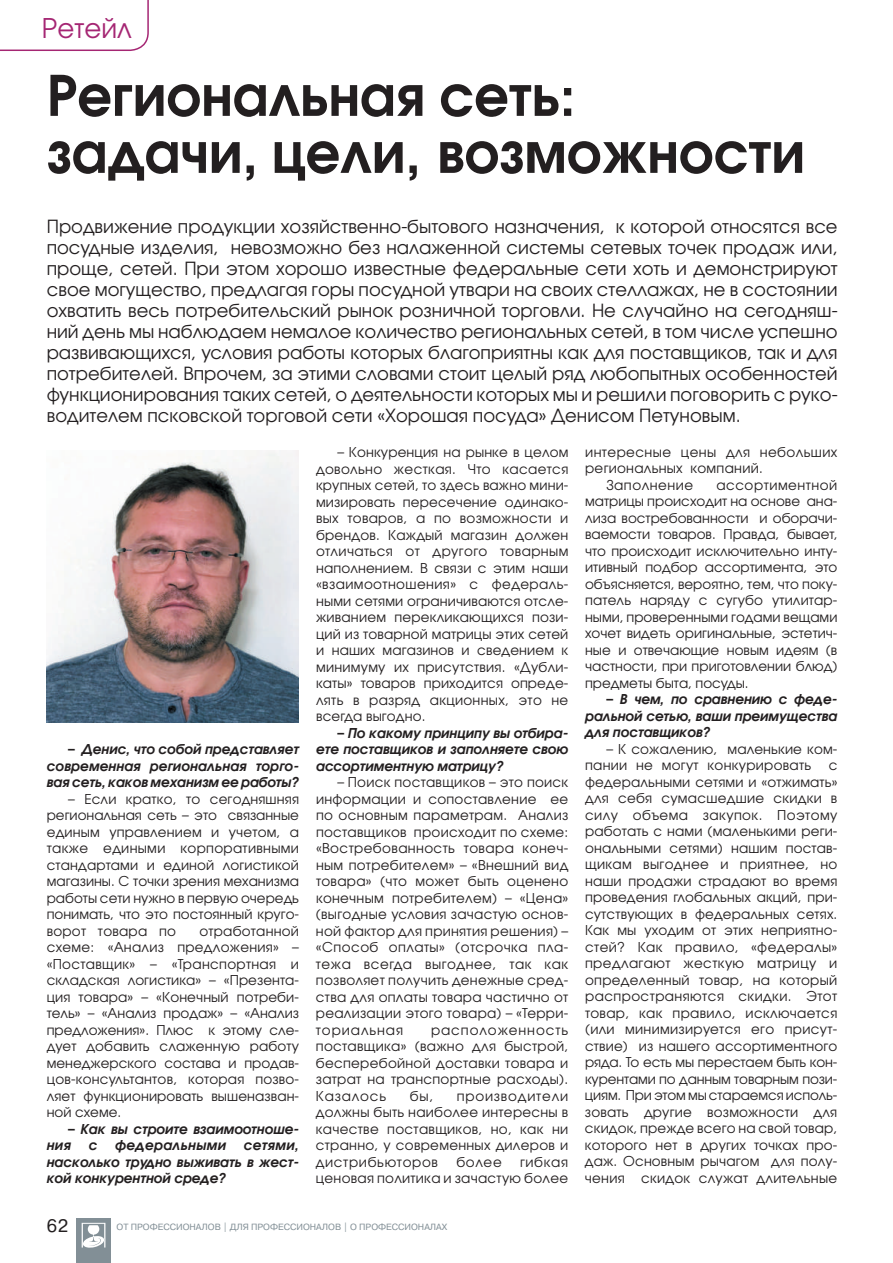
<style>
.page{position:relative;width:893px;height:1263px;background:#fff}
.page>*{position:absolute;margin:0;border:0;box-sizing:border-box;transform-origin:0 0}
.t1{font:600 55.5px/57px "Avant Garde Gothic C";color:#231f20}
.t2{font:27px "Avant Garde Gothic C";color:#a52673}
.t3{font:18px/21px "Avant Garde Gothic C";color:#231f20;text-align:justify}
.t4{font:18px "Pragmatica C";color:#231f20}
.t5{font:13.5px/16.5px "Avant Garde Gothic C";letter-spacing:.02em;color:#231f20;text-align:justify}
.t6{font:italic 600 13.5px/16.5px "Avant Garde Gothic C";color:#231f20;text-align:justify}
.t7{font:italic 600 13.5px "Avant Garde Gothic C";letter-spacing:.03em;color:#231f20}
.t8{font:13.5px "Avant Garde Gothic C";letter-spacing:.04em;color:#231f20}
.t9{font:9px "Pragmatica C";color:#828f96}
.s1{font-style:normal}
</style>
<div class="page">
<div style="left:77px;top:1218px;width:34px;height:45px;background:#828f96"></div>
<svg style="left:82px;top:1223px;width:23px;height:25px"></svg>
<img style="left:47px;top:451px;width:252px;height:272px">
<svg style="left:0;top:0;width:149px;height:51px"></svg>
<h2 class="t2" style="left:42px;top:12px;width:91px">Ретейл</h2>
<h1 class="t1" style="left:47px;top:66px;width:760px">Региональная сеть:<br>задачи, цели, возможности</h1>
<p class="t3" style="left:47px;top:216px;width:792px">Продвижение продукции хозяйственно-бытового назначения, к которой относятся все посудные изделия, невозможно без налаженной системы сетевых точек продаж или, проще, сетей. При этом хорошо известные федеральные сети хоть и демонстрируют свое могущество, предлагая горы посудной утвари на своих стеллажах, не в состоянии охватить весь потребительский рынок розничной торговли. Не случайно на сегодняш&shy;ний день мы наблюдаем немалое количество региональных сетей, в том числе успешно развивающихся, условия работы которых благоприятны как для поставщиков, так и для потребителей. Впрочем, за этими словами стоит целый ряд любопытных особенностей функционирования таких сетей, о деятельности которых мы и решили поговорить с руко&shy;водителем псковской торговой сети «Хорошая посуда» Денисом Петуновым.</p>
<p class="t6" style="left:47px;top:741px;width:254px;text-indent:21px"><span class="s1">–</span> Денис, что собой представляет современная региональная торго&shy;вая сеть, каков механизм ее работы?</p>
<p class="t5" style="left:47px;top:790px;width:254px;text-indent:21px">– Если кратко, то сегодняшняя региональная сеть – это связанные единым управлением и учетом, а также едиными корпоративными стандартами и единой логистикой магазины. С точки зрения механизма работы сети нужно в первую очередь понимать, что это постоянный круго&shy;ворот товара по</p>
<p class="t5" style="left:47px;top:922px;width:254px;text-indent:153px">отработанной схеме: «Анализ предложения» – «Поставщик» – «Транспортная и складская логистика» – «Презента&shy;ция товара» – «Конечный потреби&shy;тель» – «Анализ продаж» – «Анализ предложения». Плюс к этому сле&shy;дует добавить слаженную работу менеджерского состава и продав&shy;цов-консультантов, которая позво&shy;ляет функционировать вышеназван&shy;ной схеме.</p>
<p class="t6" style="left:47px;top:1120px;width:254px;text-indent:21px"><span class="s1">–</span> Как вы строите взаимоотноше&shy;ния</p>
<p class="t6" style="left:89px;top:1137px;width:10px">с</p>
<p class="t7" style="left:115px;top:1137px;width:113px">федеральными</p>
<p class="t6" style="left:47px;top:1137px;width:254px;text-indent:197px">сетями, насколько трудно выживать в жест&shy;кой конкурентной среде?</p>
<p class="t5" style="left:316px;top:444px;width:254px;text-indent:21px">– Конкуренция на рынке в целом довольно жесткая. Что касается крупных сетей, то здесь важно мини&shy;мизировать пересечение одинако&shy;вых товаров, а по возможности и брендов. Каждый магазин должен отличаться от другого товарным наполнением. В связи с этим наши «взаимоотношения» с федераль&shy;ными сетями ограничиваются отсле&shy;живанием перекликающихся пози&shy;ций из товарной матрицы этих сетей и наших магазинов и сведением к минимуму их присутствия. «Дубли&shy;каты» товаров приходится опреде&shy;лять в разряд акционных, это не всегда выгодно.</p>
<p class="t6" style="left:316px;top:724px;width:254px;text-indent:21px"><span class="s1">–</span> По какому принципу вы отбира&shy;ете поставщиков и заполняете свою ассортиментную матрицу?</p>
<p class="t5" style="left:316px;top:774px;width:254px;text-indent:21px">– Поиск поставщиков – это поиск информации и сопоставление ее по основным параметрам. Анализ поставщиков происходит по схеме: «Востребованность товара конеч&shy;ным потребителем» – «Внешний вид товара» (что может быть оценено конечным потребителем) – «Цена» (выгодные условия зачастую основ&shy;ной фактор для принятия решения) – «Способ оплаты» (отсрочка пла&shy;тежа всегда выгоднее, так как позволяет получить денежные сред&shy;ства для оплаты товара частично от реализации этого товара) – «Терри&shy;ториальная</p>
<p class="t5" style="left:316px;top:1021px;width:254px;text-indent:115px">расположенность поставщика» (важно для быстрой, бесперебойной доставки товара и затрат на транспортные расходы).<br>Казалось</p>
<p class="t5" style="left:410px;top:1087px;width:25px">бы,</p>
<p class="t5" style="left:316px;top:1087px;width:254px;text-indent:141px">производители должны быть наиболее интересны в качестве поставщиков, но, как ни странно, у современных дилеров и дистрибьюторов</p>
<p class="t5" style="left:316px;top:1153px;width:254px;text-align:right">гибкая<br>ценовая политика и зачастую более</p>
<p class="t5" style="left:456px;top:1153px;width:47px">более</p>
<h3 class="t4" style="left:47px;top:1216px;width:23px">62</h3>
<p class="t9" style="left:117px;top:1222px;width:332px">ОТ ПРОФЕССИОНАЛОВ | ДЛЯ ПРОФЕССИОНАЛОВ | О ПРОФЕССИОНАЛАХ</p>
<p class="t5" style="left:585px;top:444px;width:254px">интересные цены для небольших</p>
<p class="t5" style="left:585px;top:460px;width:179px">региональных компаний.</p>
<p class="t8" style="left:606px;top:477px;width:88px">Заполнение</p>
<p class="t5" style="left:585px;top:477px;width:254px;text-indent:131px">ассортиментной матрицы происходит на основе ана&shy;лиза востребованности и оборачи&shy;ваемости товаров. Правда, бывает, что происходит исключительно инту&shy;итивный подбор ассортимента, это объясняется, вероятно, тем, что поку&shy;патель наряду с сугубо утилитар&shy;ными, проверенными годами вещами хочет видеть оригинальные, эстетич&shy;ные и отвечающие новым идеям (в частности, при приготовлении блюд) предметы быта, посуды.</p>
<p class="t6" style="left:585px;top:691px;width:254px;text-indent:21px"><span class="s1">–</span> В чем, по сравнению с феде&shy;ральной сетью, ваши преимущества для поставщиков?</p>
<p class="t5" style="left:585px;top:741px;width:254px;text-indent:21px">– К сожалению, маленькие ком&shy;пании не могут конкурировать</p>
<p class="t5" style="left:585px;top:757px;width:254px;text-indent:244px">с федеральными сетями и «отжимать» для себя сумасшедшие скидки в силу объема закупок. Поэтому работать с нами (маленькими реги&shy;ональными сетями) нашим постав&shy;щикам выгоднее и приятнее, но наши продажи страдают во время проведения глобальных акций, при&shy;сутствующих в федеральных сетях.<br>Как мы уходим от этих неприятно&shy;стей? Как правило, «федералы» предлагают жесткую матрицу и определенный товар, на который распространяются скидки. Этот товар, как правило, исключается (или минимизируется его присут&shy;ствие) из нашего ассортиментного ряда. То есть мы перестаем быть кон&shy;курентами по данным товарным пози&shy;циям. При этом мы стараемся исполь&shy;зовать другие возможности для скидок, прежде всего на свой товар, которого нет в других точках про&shy;даж. Основным рычагом для полу&shy;чения скидок служат длительные</p>
</div>
